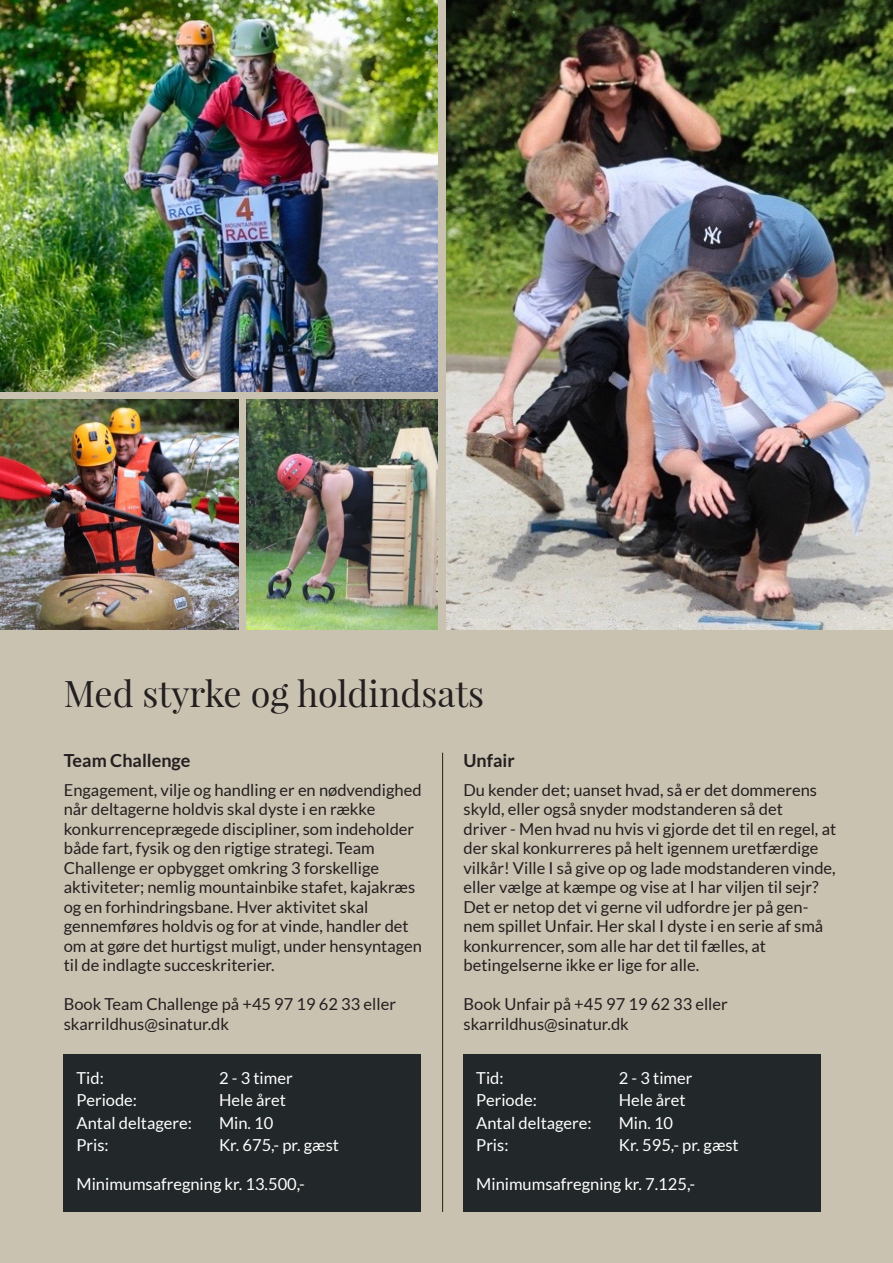
<style>
.page{position:relative;width:893px;height:1263px;background:#cac2b0}
.page>*{position:absolute;margin:0;border:0;box-sizing:border-box;transform-origin:0 0}
.t1{font:36px "Playfair Display";color:#231f20}
.t2{font:700 18px "Lato";color:#231f20}
.t3{font:16.5px/19.5px "Lato";color:#231f20}
.t4{font:16.5px "Lato";color:#fff}
</style>
<div class="page">
<div style="left:64px;top:1054px;width:357px;height:158px;background:#222729"></div>
<div style="left:463px;top:1054px;width:358px;height:158px;background:#222729"></div>
<hr style="left:442px;top:753px;width:1px;height:459px;background:#231f20">
<img style="left:0;top:0;width:438px;height:391px">
<img style="left:0;top:400px;width:238px;height:229px">
<img style="left:446px;top:0;width:447px;height:629px">
<img style="left:247px;top:400px;width:191px;height:229px">
<p class="t1" style="left:64px;top:671px;width:422px">Med styrke og holdindsats</p>
<p class="t2" style="left:64px;top:750px;width:128px">Team Challenge</p>
<p class="t3" style="left:64px;top:780px;width:359px">Engagement, vilje og handling er en nødvendighed når deltagerne holdvis skal dyste i en række</p>
<p class="t3" style="left:64px;top:819px;width:352px">konkurrenceprægede discipliner, som indeholder både fart, fysik og den rigtige strategi. Team</p>
<p class="t3" style="left:64px;top:858px;width:317px">Challenge er opbygget omkring 3 forskellige</p>
<p class="t3" style="left:64px;top:877px;width:353px">aktiviteter; nemlig mountainbike stafet, kajakræs</p>
<p class="t3" style="left:64px;top:897px;width:306px">og en forhindringsbane. Hver aktivitet skal</p>
<p class="t3" style="left:64px;top:916px;width:346px">gennemføres holdvis og for at vinde, handler det</p>
<p class="t3" style="left:64px;top:936px;width:360px">om at gøre det hurtigst muligt, under hensyntagen til de indlagte succeskriterier.</p>
<p class="t3" style="left:64px;top:994px;width:334px">Book Team Challenge på +45 97 19 62 33 eller</p>
<p class="t3" style="left:64px;top:1014px;width:167px">skarrildhus@sinatur.dk</p>
<p class="t4" style="left:77px;top:1069px;width:29px">Tid:</p>
<p class="t4" style="left:219px;top:1069px;width:75px">2 - 3 timer</p>
<p class="t4" style="left:77px;top:1091px;width:62px">Periode:</p>
<p class="t4" style="left:219px;top:1091px;width:68px">Hele året</p>
<p class="t4" style="left:77px;top:1114px;width:117px">Antal deltagere:</p>
<p class="t4" style="left:219px;top:1114px;width:56px">Min. 10</p>
<p class="t4" style="left:77px;top:1136px;width:34px">Pris:</p>
<p class="t4" style="left:219px;top:1136px;width:122px">Kr. 675,- pr. gæst</p>
<p class="t4" style="left:77px;top:1175px;width:230px">Minimumsafregning kr. 13.500,-</p>
<p class="t2" style="left:463px;top:750px;width:53px">Unfair</p>
<p class="t3" style="left:463px;top:780px;width:355px">Du kender det; uanset hvad, så er det dommerens skyld, eller også snyder modstanderen så det</p>
<p class="t3" style="left:463px;top:819px;width:374px">driver - Men hvad nu hvis vi gjorde det til en regel, at der skal konkurreres på helt igennem uretfærdige vilkår! Ville I så give op og lade modstanderen vinde, eller vælge at kæmpe og vise at I har viljen til sejr?<br>Det er netop det vi gerne vil udfordre jer på gen&shy;nem spillet Unfair. Her skal I dyste i en serie af små konkurrencer, som alle har det til fælles, at</p>
<p class="t3" style="left:463px;top:955px;width:237px">betingelserne ikke er lige for alle.</p>
<p class="t3" style="left:463px;top:994px;width:266px">Book Unfair på +45 97 19 62 33 eller</p>
<p class="t3" style="left:463px;top:1014px;width:167px">skarrildhus@sinatur.dk</p>
<p class="t4" style="left:476px;top:1069px;width:29px">Tid:</p>
<p class="t4" style="left:619px;top:1069px;width:75px">2 - 3 timer</p>
<p class="t4" style="left:476px;top:1091px;width:62px">Periode:</p>
<p class="t4" style="left:619px;top:1091px;width:68px">Hele året</p>
<p class="t4" style="left:476px;top:1114px;width:117px">Antal deltagere:</p>
<p class="t4" style="left:619px;top:1114px;width:56px">Min. 10</p>
<p class="t4" style="left:476px;top:1136px;width:34px">Pris:</p>
<p class="t4" style="left:619px;top:1136px;width:122px">Kr. 595,- pr. gæst</p>
<p class="t4" style="left:476px;top:1175px;width:220px">Minimumsafregning kr. 7.125,-</p>
</div>
